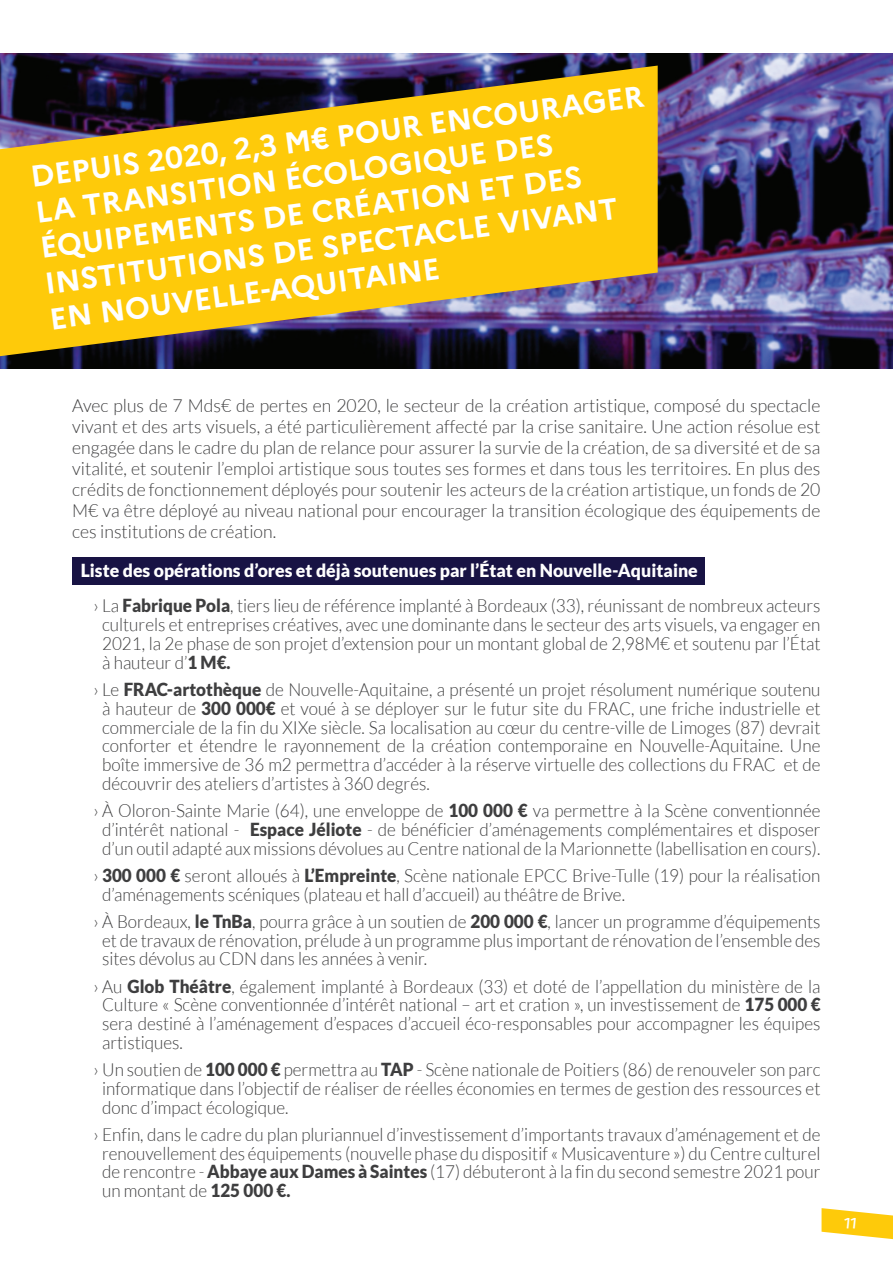
<style>
.page{position:relative;width:893px;height:1263px;background:#fff}
.page>*{position:absolute;margin:0;border:0;box-sizing:border-box;transform-origin:0 0}
.t1{font:700 30px/36.2px "Marianne";color:#fff}
.t2{font:300 18px/18.8px "Lato";color:#3e3e3f;text-align:justify;scale:.95 1}
.t3{font:300 18px/21px "Lato";color:#3e3e3f;text-align:justify}
.s1{font-weight:900;color:#fff}
.s2{font-weight:900}
</style>
<div class="page">
<img style="left:0;top:54px;width:893px;height:315px">
<div style="left:72px;top:557px;width:632px;height:27px;background:#181344"></div>
<svg style="left:0;top:66px;width:658px;height:290px;background:#c29b1c"></svg>
<svg style="left:821px;top:1208px;width:72px;height:31px"></svg>
<h1 class="t1" style="left:29px;top:156px;width:614px;rotate:-7deg">DEPUIS 2020,2,3 M€ PO UR ENC O UR AG ER<br>LA TRANSITIO N ÉCO LO G IQ UE DES<br>ÉQ UIPEMENTS DE C RÉATIO N ET DES<br>INSTITUTIO NS DE SPEC TAC LE V IVANT<br>EN NO UV ELLE-AQ UITAINE</h1>
<p class="t3" style="left:72px;top:395px;width:750px">Avec plus de 7 Mds€ de pertes en 2020, le secteur de la création artistique, composé du spectacle vivant et des arts visuels, a été particulièrement affecté par la crise sanitaire. Une action résolue est engagée dans le cadre du plan de relance pour assurer la survie de la création, de sa diversité et de sa vitalité, et soutenir l’emploi artistique sous toutes ses formes et dans tous les territoires. En plus des crédits de fonctionnement déployés pour soutenir les acteurs de la création artistique, un fonds de 20<br>M€ va être déployé au niveau national pour encourager la transition écologique des équipements de ces institutions de création.</p>
<p class="t2" style="left:94px;top:552px;width:767px;line-height:35.7px;text-indent:-13px"><span class="s1">Liste des opérations d’ores et déjà soutenues par l’État en Nouvelle-Aquitaine<br></span>› La <span class="s2">Fabrique Pola</span>, tiers lieu de référence implanté à Bordeaux (33), réunissant de nombreux acteurs</p>
<p class="t2" style="left:102px;top:615px;width:758px">culturels et entreprises créatives, avec une dominante dans le secteur des arts visuels, va engager en 2021, la 2e phase de son projet d’extension pour un montant global de 2,98M€ et soutenu par l’État à hauteur d’<span class="s2">1 M€.</span></p>
<p class="t2" style="left:102px;top:680px;width:758px;text-indent:-9px">› Le <span class="s2">FRAC-artothèque</span> de Nouvelle-Aquitaine, a présenté un projet résolument numérique soutenu à hauteur de <span class="s2">300 000€</span> et voué à se déployer sur le futur site du FRAC, une friche industrielle et commerciale de la fin du XIXe siècle. Sa localisation au cœur du centre-ville de Limoges (87) devrait conforter et étendre le rayonnement de la création contemporaine en Nouvelle-Aquitaine. Une boîte immersive de 36 m2 permettra d’accéder à la réserve virtuelle des collections du FRAC et de découvrir des ateliers d’artistes à 360 degrés.</p>
<p class="t2" style="left:94px;top:801px;width:767px;text-align:center">› À Oloron-Sainte Marie (64), une enveloppe de <span class="s2">100 000 €</span> va permettre à la Scène conventionnée d’intérêt national - <span class="s2">Espace Jéliote</span> - de bénéficier d’aménagements complémentaires et disposer d’un outil adapté aux missions dévolues au Centre national de la Marionnette (labellisation en cours).</p>
<p class="t2" style="left:102px;top:866px;width:758px;text-indent:-9px">› <span class="s2">300 000 €</span> seront alloués à <span class="s2">L’Empreinte</span>, Scène nationale EPCC Brive-Tulle (19) pour la réalisation d’aménagements scéniques (plateau et hall d’accueil) au théâtre de Brive.</p>
<p class="t2" style="left:102px;top:912px;width:758px;text-indent:-9px">› À Bordeaux, <span class="s2">le TnBa</span>, pourra grâce à un soutien de <span class="s2">200 000 €</span>, lancer un programme d’équipements et de travaux de rénovation, prélude à un programme plus important de rénovation de l’ensemble des sites dévolus au CDN dans les années à venir.</p>
<p class="t2" style="left:102px;top:977px;width:758px;text-indent:-9px">› Au <span class="s2">Glob Théâtre</span>, également implanté à Bordeaux (33) et doté de l’appellation du ministère de la Culture « Scène conventionnée d’intérêt national – art et cration », un investissement de <span class="s2">175 000 € </span>sera destiné à l’aménagement d’espaces d’accueil éco-responsables pour accompagner les équipes artistiques.</p>
<p class="t2" style="left:102px;top:1060px;width:758px;text-indent:-9px">› Un soutien de <span class="s2">100 000 €</span> permettra au <span class="s2">TAP</span> - Scène nationale de Poitiers (86) de renouveler son parc informatique dans l’objectif de réaliser de réelles économies en termes de gestion des ressources et donc d’impact écologique.</p>
<p class="t2" style="left:102px;top:1125px;width:758px;text-indent:-9px">› Enfin, dans le cadre du plan pluriannuel d’investissement d’importants travaux d’aménagement et de renouvellement des équipements (nouvelle phase du dispositif « Musicaventure ») du Centre culturel de rencontre - <span class="s2">Abbaye aux Dames à Saintes</span> (17) débuteront à la fin du second semestre 2021 pour un montant de <span class="s2">125 000 €.</span></p>
</div>
